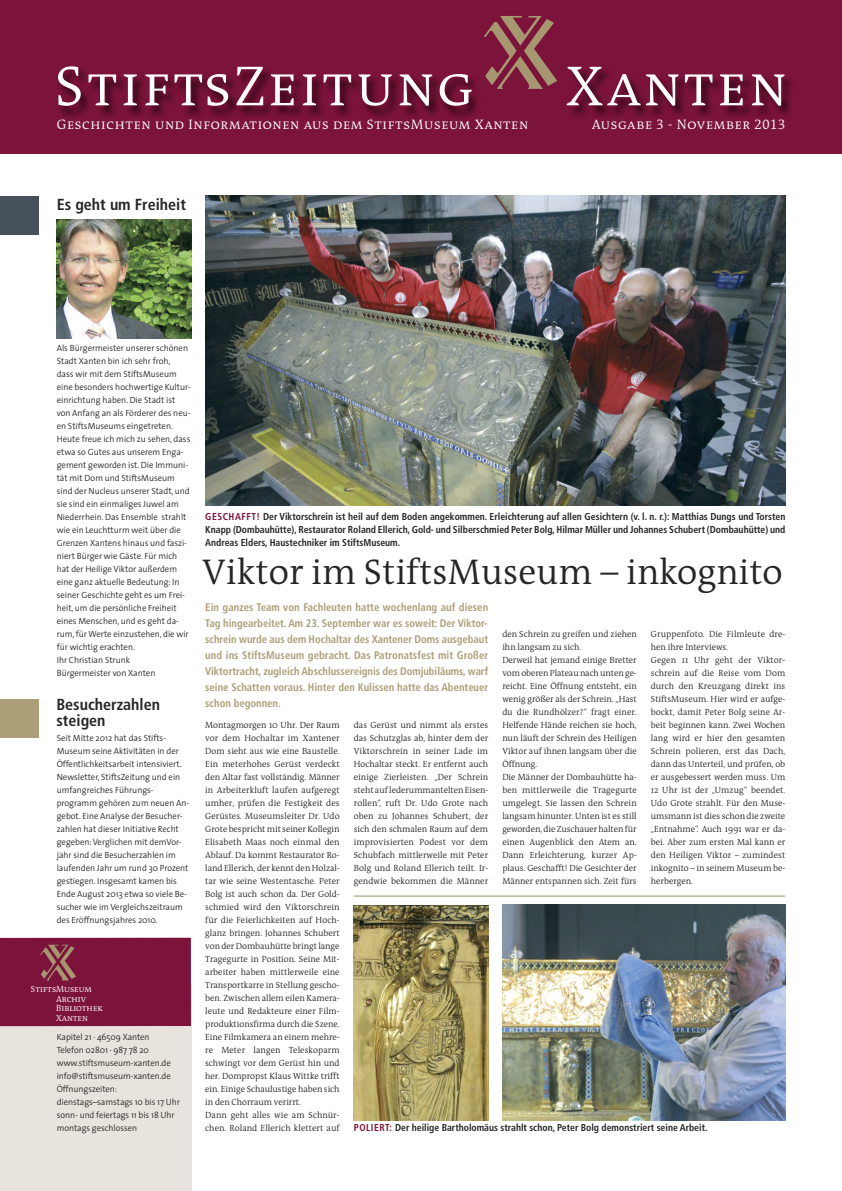
<style>
.page{position:relative;width:842px;height:1191px;background:#fff}
.page>*{position:absolute;margin:0;border:0;box-sizing:border-box;transform-origin:0 0}
.t1{font:57px "The Antiqua B4 c Semi Light Caps";letter-spacing:.05em;color:#fff}
.t2{font:300 36px "The Antiqua B4";color:#272627}
.t3{font:700 condensed 16px/16px "Frutiger";color:#272627}
.t4{font:13.8px "The Antiqua B4 c Semi Light Caps";letter-spacing:.05em;color:#fff}
.t5{font:700 condensed 11px/16px "Frutiger";color:#aa9f77;text-align:justify}
.t6{font:700 condensed 10px/13px "Frutiger";color:#272627;text-align:justify}
.t7{font:300 9px/13px "The Antiqua B4";color:#272627}
.t8{font:300 9px/13px "The Sans";color:#272627}
.t9{font:9px/9.5px "The Antiqua B4 c Semi Light Caps";color:#fff}
.s1{color:#7c133a}
</style>
<div class="page">
<div style="left:0;top:983px;width:191px;height:208px;background:#e9e3dd"></div>
<div style="left:0;top:699px;width:39px;height:39px;background:#aa9f77"></div>
<div style="left:0;top:937px;width:191px;height:89px;background:#7c133a"></div>
<div style="left:0;top:196px;width:39px;height:38px;background:#47515b"></div>
<img style="left:57px;top:219px;width:134px;height:119px">
<div style="left:0;top:0;width:842px;height:153px;background:#7c133a"></div>
<img style="left:0;top:153px;width:842px;height:1px">
<img style="left:60px;top:69px;width:731px;height:48px">
<svg style="left:484px;top:16px;width:73px;height:73px"></svg>
<svg style="left:40px;top:944px;width:36px;height:36px"></svg>
<img style="left:205px;top:196px;width:580px;height:310px">
<img style="left:502px;top:904px;width:283px;height:216px">
<img style="left:354px;top:905px;width:134px;height:215px">
<hr style="left:354px;top:895px;width:431px;height:1px;background:#9e9266">
<h1 class="t1" style="left:55px;top:52px;width:421px">StiftsZeitung</h1>
<h1 class="t1" style="left:566px;top:52px;width:223px">Xanten</h1>
<h3 class="t4" style="left:57px;top:116px;width:473px">Geschichten und Informationen aus dem StiftsMuseum Xanten</h3>
<h3 class="t4" style="left:592px;top:116px;width:195px">Ausgabe 3 - November 2013</h3>
<h3 class="t3" style="left:57px;top:198px;width:131px">Es geht um Freiheit</h3>
<p class="t8" style="left:57px;top:342px;width:136px">Als Bürgermeister unserer schönen<br>Stadt Xanten bin ich sehr froh,<br>dass wir mit dem StiftsMuseum eine besonders hochwertige Kultur - einrichtung haben. Die Stadt ist von Anfang an als Förderer des neu&shy;en StiftsMuseums eingetreten.<br>Heute freue ich mich zu sehen, dass etwa so Gutes aus unserem Enga&shy;gement geworden ist. Die Immuni&shy;tät mit Dom und StiftsMuseum sind der Nucleus unserer Stadt, und sie sind ein einmaliges Juwel am<br>Niederrhein. Das Ensemble strahlt wie ein Leuchtturm weit über die<br>Grenzen Xantens hinaus und faszi&shy;niert Bürger wie Gäste. Für mich hat der Heilige Viktor außerdem eine ganz aktuelle Bedeutung: In seiner Geschichte geht es um Frei&shy;heit, um die persönliche Freiheit eines Menschen, und es geht da&shy;rum, für Werte einzustehen, die wir für wichtig erachten.<br>Ihr Christian Strunk<br>Bürgermeister von Xanten</p>
<h3 class="t3" style="left:56px;top:697px;width:105px">Besucherzahlen steigen</h3>
<p class="t8" style="left:57px;top:732px;width:134px">Seit Mitte 2012 hat das Stifts -<br>Museum seine Aktivitäten in der<br>Öffentlichkeitsarbeit intensiviert.<br>Newsletter, StiftsZeitung und ein umfangreiches Führungs - programm gehören zum neuen An&shy;gebot. Eine Analyse der Besucher&shy;zahlen hat dieser Initiative Recht gegeben: Verglichen mit demVor&shy;jahr sind die Besucherzahlen im laufenden Jahr um rund 30 Prozent gestiegen. Insgesamt kamen bis<br>Ende August 2013 etwa so viele Be&shy;sucher wie im Vergleichszeitraum des Eröffnungsjahres 2010.</p>
<p class="t9" style="left:56px;top:984px;width:48px;text-indent:-25px">StiftsMuseum<br>Archiv<br>Bibliothek<br>Xanten</p>
<p class="t8" style="left:57px;top:1031px;width:125px">Kapitel 21 · 46509 Xanten<br>Telefon 02801 · 987 78 20 www.stiftsmuseum-xanten.de info@stiftsmuseum-xanten.de<br>Öffnungszeiten: dienstags–samstags 10 bis 17 Uhr sonn- und feiertags 11 bis 18 Uhr montags geschlossen</p>
<p class="t6" style="left:205px;top:511px;width:581px"><span class="s1">GESCHAFFT!</span> Der Viktorschrein ist heil auf dem Boden angekommen. Erleichterung auf allen Gesichtern (v. l. n. r.): Matthias Dungs und Torsten Knapp (Dombauhütte), Restaurator Roland Ellerich, Gold- und Silberschmied Peter Bolg, Hilmar Müller und Johannes Schubert (Dombauhütte) und Andreas Elders, Haustechniker im StiftsMuseum.</p>
<h2 class="t2" style="left:202px;top:557px;width:582px">Viktor im StiftsMuseum – inkognito</h2>
<p class="t5" style="left:205px;top:599px;width:284px">Ein ganzes Team von Fachleuten hatte wochenlang auf diesen Tag hingearbeitet. Am 23. September war es soweit: Der Viktor&shy;schrein wurde aus dem Hochaltar des Xantener Doms ausgebaut und ins StiftsMuseum gebracht. Das Patronatsfest mit Großer Viktortracht, zugleich Abschlussereignis des Domjubiläums, warf seine Schatten voraus. Hinter den Kulissen hatte das Abenteuer schon begonnen.</p>
<p class="t7" style="left:354px;top:719px;width:136px;text-align:justify">das Gerüst und nimmt als erstes das Schutzglas ab, hinter dem der Viktorschrein in seiner Lade im Hochaltar steckt. Er entfernt auch einige Zierleisten. „Der Schrein steht auf lederummantelten Eisen&shy;rollen“, ruft Dr. Udo Grote nach oben zu Johannes Schubert, der sich den schmalen Raum auf dem improvisierten Podest vor dem Schubfach mittlerweile mit Peter Bolg und Roland Ellerich teilt. Ir&shy;gendwie bekommen die Männer</p>
<p class="t7" style="left:502px;top:628px;width:136px">den Schrein zu greifen und ziehen ihn langsam zu sich.<br>Derweil hat jemand einige Bretter vom oberen Plateau nach unten ge&shy;reicht. Eine Öffnung entsteht, ein wenig größer als der Schrein. „Hast du die Rundhölzer?“ fragt einer.<br>Helfende Hände reichen sie hoch, nun läuft der Schrein des Heiligen<br>Viktor auf ihnen langsam über die<br>Öffnung.<br>Die Männer der Dombauhütte ha&shy;ben mittlerweile die Tragegurte umgelegt. Sie lassen den Schrein langsam hinunter. Unten ist es still geworden, die Zuschauer halten für einen Augenblick den Atem an.<br>Dann Erleichterung, kurzer Ap&shy;plaus. Geschafft! Die Gesichter der<br>Männer entspannen sich. Zeit fürs</p>
<p class="t7" style="left:651px;top:628px;width:136px">Gruppenfoto. Die Filmleute dre&shy;hen ihre Interviews.<br>Gegen 11 Uhr geht der Viktor&shy;schrein auf die Reise vom Dom durch den Kreuzgang direkt ins<br>StiftsMuseum. Hier wird er aufge&shy;bockt, damit Peter Bolg seine Ar&shy;beit beginnen kann. Zwei Wochen lang wird er hier den gesamten<br>Schrein polieren, erst das Dach, dann das Unterteil, und prüfen, ob er ausgebessert werden muss. Um<br>12 Uhr ist der „Umzug“ beendet.<br>Udo Grote strahlt. Für den Muse&shy;umsmann ist dies schon die zweite „Entnahme“. Auch 1991 war er da&shy;bei. Aber zum ersten Mal kann er den Heiligen Viktor – zumindest inkognito – in seinem Museum be&shy;herbergen.</p>
<p class="t7" style="left:205px;top:719px;width:136px">Montagmorgen 10 Uhr. Der Raum vor dem Hochaltar im Xantener Dom sieht aus wie eine Baustelle.<br>Ein meterhohes Gerüst verdeckt den Altar fast vollständig. Männer in Arbeiterkluft laufen aufgeregt umher, prüfen die Festigkeit des Gerüstes. Museumsleiter Dr. Udo Grote bespricht mit seiner Kollegin Elisabeth Maas noch einmal den Ablauf. Da kommt Restaurator Ro&shy;land Ellerich, der kennt den Holzal&shy;tar wie seine Westentasche. Peter Bolg ist auch schon da. Der Gold&shy;schmied wird den Viktorschrein für die Feierlichkeiten auf Hoch&shy;glanz bringen. Johannes Schubert von der Dombauhütte bringt lange Tragegurte in Position. Seine Mit&shy;arbeiter haben mittlerweile eine Transportkarre in Stellung gescho&shy;ben. Zwischen allem eilen Kamera&shy;leute und Redakteure einer Film&shy;produktionsfirma durch die Szene.<br>Eine Filmkamera an einem mehre&shy;re Meter langen Teleskoparm schwingt vor dem Gerüst hin und her. Dompropst Klaus Wittke trifft ein. Einige Schaulustige haben sich in den Chorraum verirrt.<br>Dann geht alles wie am Schnür&shy;chen. Roland Ellerich klettert auf</p>
<p class="t6" style="left:354px;top:1122px;width:355px"><span class="s1">POLIERT:</span> Der heilige Bartholomäus strahlt schon, Peter Bolg demonstriert seine Arbeit.</p>
</div>
